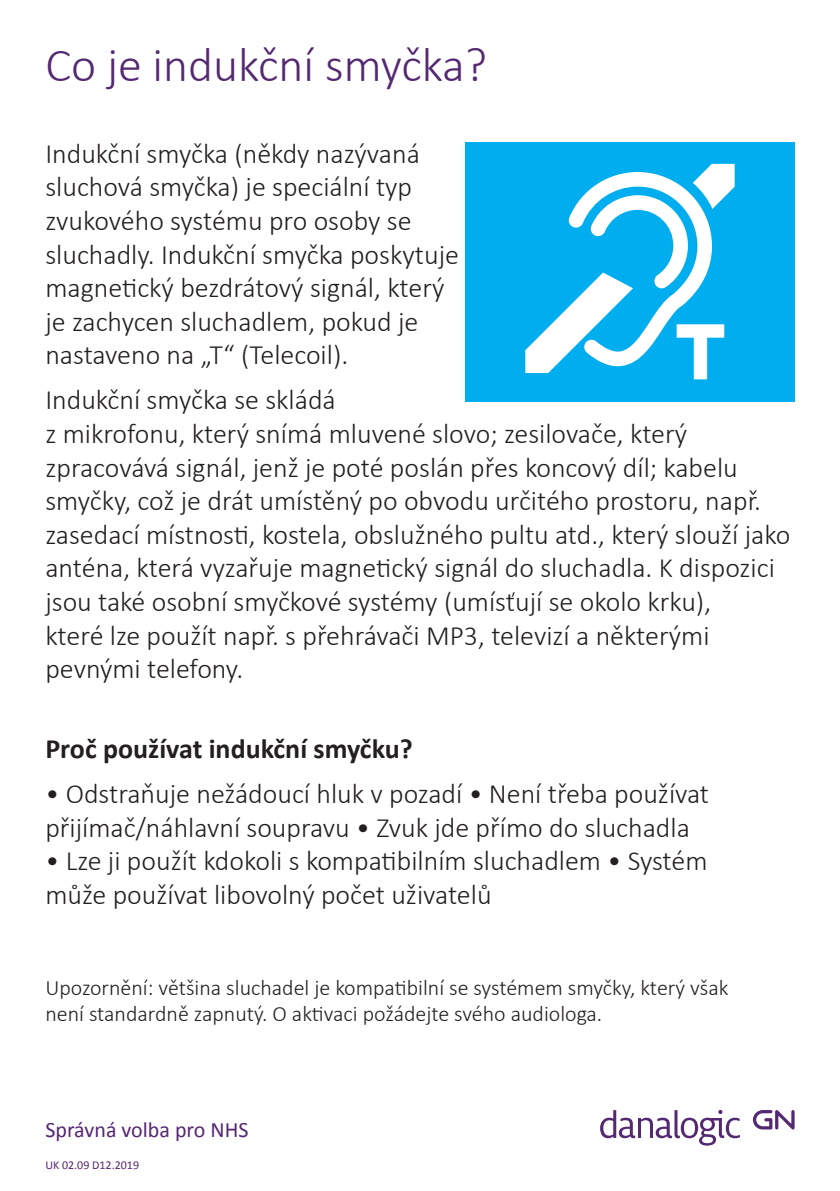
<style>
.page{position:relative;width:840px;height:1191px;background:#fff}
.page>*{position:absolute;margin:0;border:0;box-sizing:border-box;transform-origin:0 0}
.t1{font:300 48px "Calibri";color:#552872}
.t2{font:300 28px/33.6px "Calibri";color:#231f20}
.t3{font:700 28px "Calibri";color:#231f20}
.t4{font:300 22px/26.4px "Calibri";color:#231f20}
.t5{font:22px "Calibri";color:#552872}
.t6{font:12px "Calibri";color:#552872}
</style>
<div class="page">
<svg style="left:753px;top:1110px;width:41px;height:19px"></svg>
<svg style="left:600px;top:1109px;width:139px;height:36px"></svg>
<div style="left:465px;top:142px;width:329px;height:259px;background:#00aeef"></div>
<svg style="left:525px;top:164px;width:209px;height:215px"></svg>
<p class="t1" style="left:45px;top:36px;width:443px">Co je indukční smyčka?</p>
<p class="t2" style="left:45px;top:135px;width:415px">Indukční smyčka (někdy nazývaná sluchová smyčka) je speciální typ zvukového systému pro osoby se sluchadly. Indukční smyčka poskytuje magnetický bezdrátový signál, který je zachycen sluchadlem, pokud je nastaveno na „T“ (Telecoil).</p>
<p class="t2" style="left:45px;top:382px;width:746px">Indukční smyčka se skládá<br>z mikrofonu, který snímá mluvené slovo; zesilovače, který zpracovává signál, jenž je poté poslán přes koncový díl; kabelu smyčky, což je drát umístěný po obvodu určitého prostoru, např. zasedací místnosti, kostela, obslužného pultu atd., který slouží jako anténa, která vyzařuje magnetický signál do sluchadla. K dispozici jsou také osobní smyčkové systémy (umísťují se okolo krku),<br>které lze použít např. s přehrávači MP3, televizí a některými pevnými telefony.</p>
<p class="t3" style="left:45px;top:731px;width:369px">Proč používat indukční smyčku?</p>
<p class="t2" style="left:45px;top:776px;width:665px">• Odstraňuje nežádoucí hluk v pozadí • Není třeba používat přijímač/náhlavní soupravu • Zvuk jde přímo do sluchadla</p>
<p class="t2" style="left:45px;top:843px;width:663px">• Lze ji použít kdokoli s kompatibilním sluchadlem • Systém může používat libovolný počet uživatelů</p>
<p class="t4" style="left:45px;top:973px;width:684px">Upozornění: většina sluchadel je kompatibilní se systémem smyčky, který však není standardně zapnutý. O aktivaci požádejte svého audiologa.</p>
<p class="t5" style="left:45px;top:1115px;width:204px">Správná volba pro NHS</p>
<p class="t6" style="left:45px;top:1157px;width:95px">UK 02.09 D12.2019</p>
</div>
